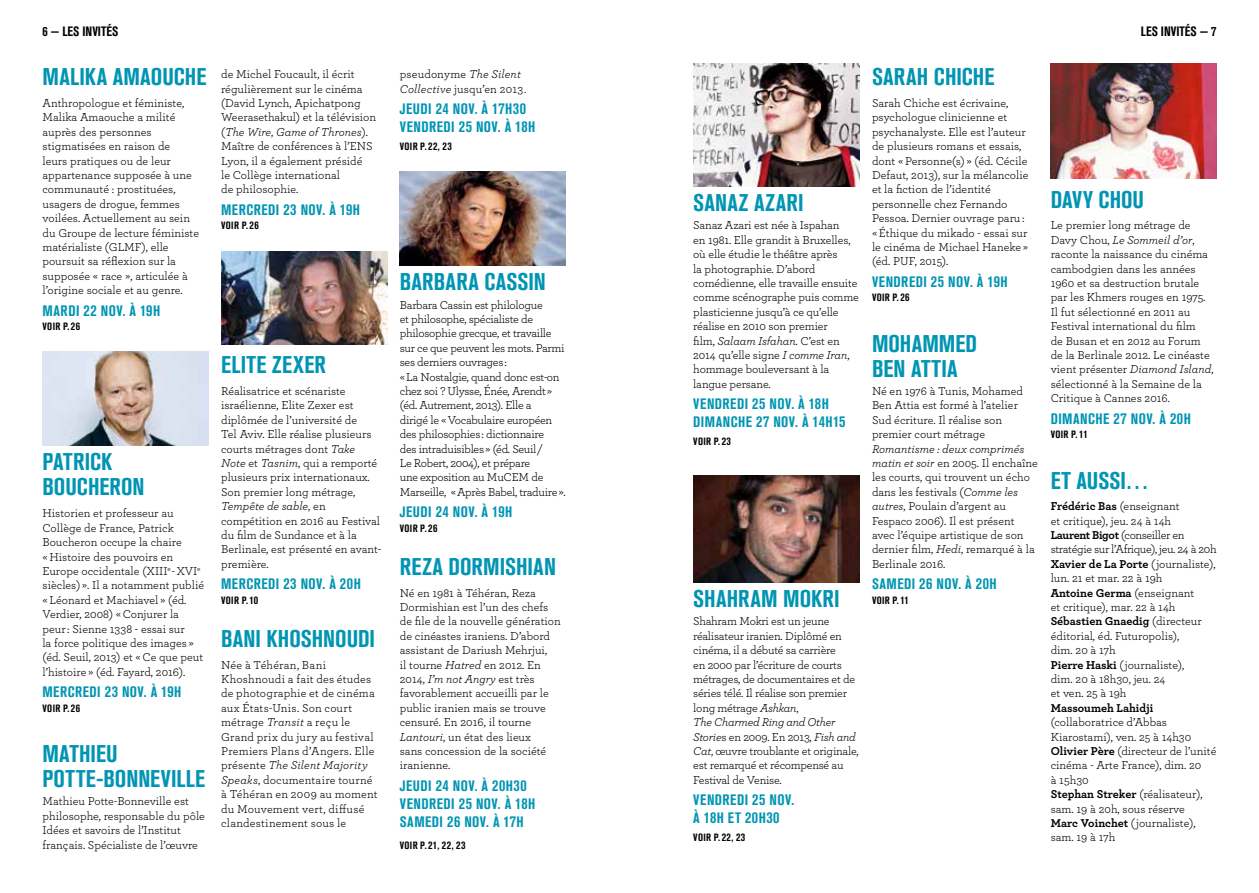
<style>
.page{position:relative;width:1259px;height:893px;background:#fff}
.page>*{position:absolute;margin:0;border:0;box-sizing:border-box;transform-origin:0 0}
.t1{font:700 condensed 24px/24.8px "Akzidenz Grotesk BQ";letter-spacing:.005em;color:#0095b3}
.t2{font:700 condensed 15px/18px "Akzidenz Grotesk MG";letter-spacing:.035em;color:#0095b3}
.t3{font:700 condensed 13.5px "Akzidenz Grotesk BQ";color:#000}
.t4{font:12px/14.4px "Archer";color:#000}
.t5{font:12px/14.4px "Archer";letter-spacing:-.025em;color:#000}
.t6{font:12px/14.4px "Archer";letter-spacing:-.02em;color:#000}
.t7{font:700 12px "Archer";color:#000}
.t8{font:700 condensed 10.5px "Akzidenz Grotesk MG";letter-spacing:.035em;color:#000}
.s1{font-style:italic}
.s2{font-weight:700}
</style>
<div class="page">
<img style="left:43px;top:352px;width:165px;height:93px">
<img style="left:221px;top:251px;width:166px;height:94px">
<img style="left:400px;top:172px;width:166px;height:93px">
<img style="left:693px;top:64px;width:166px;height:122px">
<img style="left:693px;top:476px;width:166px;height:106px">
<img style="left:1050px;top:64px;width:166px;height:115px">
<p class="t3" style="left:43px;top:24px;width:77px">6 — LES INVITÉS</p>
<p class="t3" style="left:1141px;top:24px;width:77px">LES INVITÉS — 7</p>
<h1 class="t1" style="left:43px;top:65px;width:165px">MALIKA AMAOUCHE</h1>
<p class="t4" style="left:43px;top:95px;width:158px">Anthropologue et féministe,<br>Malika Amaouche a milité auprès des personnes stigmatisées en raison de<br>leurs pratiques ou de leur appartenance supposée à une communauté : prostituées, usagers de drogue, femmes voilées. Actuellement au sein du Groupe de lecture féministe matérialiste (GLMF), elle poursuit sa réflexion sur la supposée « race », articulée à l’origine sociale et au genre.</p>
<p class="t2" style="left:43px;top:302px;width:119px">MARDI 22 NOV. À 19H</p>
<p class="t8" style="left:43px;top:321px;width:39px">VOIR P.26</p>
<h1 class="t1" style="left:872px;top:65px;width:124px">SARAH CHICHE</h1>
<p class="t4" style="left:872px;top:95px;width:158px">Sarah Chiche est écrivaine, psychologue clinicienne et psychanalyste. Elle est l’auteur de plusieurs romans et essais, dont « Personne(s) » (éd. Cécile<br>Defaut, 2013), sur la mélancolie et la fiction de l’identité personnelle chez Fernando<br>Pessoa. Dernier ouvrage paru : « Éthique du mikado - essai sur le cinéma de Michael Haneke » (éd. PUF, 2015).</p>
<p class="t2" style="left:872px;top:273px;width:137px">VENDREDI 25 NOV. À 19H</p>
<p class="t8" style="left:872px;top:292px;width:39px">VOIR P.26</p>
<h1 class="t1" style="left:872px;top:331px;width:107px">MOHAMMED<br>BEN ATTIA</h1>
<p class="t4" style="left:872px;top:383px;width:152px">Né en 1976 à Tunis, Mohamed<br>Ben Attia est formé à l’atelier<br>Sud écriture. Il réalise son premier court métrage</p>
<p class="t4" style="left:872px;top:441px;width:167px"><span class="s1">Romantisme : deux comprimés matin et soir</span> en 2005. Il enchaîne les courts, qui trouvent un écho dans les festivals (<span class="s1">Comme les autres</span>, Poulain d’argent au<br>Fespaco 2006). Il est présent avec l’équipe artistique de son dernier film, <span class="s1">Hedi</span>, remarqué à la<br>Berlinale 2016.</p>
<p class="t2" style="left:872px;top:575px;width:126px">SAMEDI 26 NOV. À 20H</p>
<p class="t8" style="left:872px;top:594px;width:39px">VOIR P. 11</p>
<p class="t4" style="left:221px;top:66px;width:156px">de Michel Foucault, il écrit régulièrement sur le cinéma (David Lynch, Apichatpong<br>Weerasethakul) et la télévision (<span class="s1">The Wire</span>, <span class="s1">Game of Thrones</span>).<br>Maître de conférences à l’ENS<br>Lyon, il a également présidé<br>le Collège international<br>de philosophie.</p>
<p class="t2" style="left:221px;top:201px;width:140px">MERCREDI 23 NOV. À 19H</p>
<p class="t8" style="left:221px;top:220px;width:39px">VOIR P.26</p>
<p class="t4" style="left:400px;top:66px;width:128px">pseudonyme <span class="s1">The Silent<br>Collective</span> jusqu’en 2013.</p>
<p class="t2" style="left:400px;top:100px;width:137px">JEUDI 24 NOV. À 17H30<br>VENDREDI 25 NOV. À 18H</p>
<p class="t8" style="left:400px;top:141px;width:54px">VOIR P.22, 23</p>
<h1 class="t1" style="left:1050px;top:187px;width:95px">DAVY CHOU</h1>
<p class="t4" style="left:1050px;top:218px;width:164px">Le premier long métrage de<br>Davy Chou, <span class="s1">Le Sommeil d’or</span>, raconte la naissance du cinéma cambodgien dans les années<br>1960 et sa destruction brutale par les Khmers rouges en 1975.<br>Il fut sélectionné en 2011 au<br>Festival international du film<br>de Busan et en 2012 au Forum de la Berlinale 2012. Le cinéaste vient présenter <span class="s1">Diamond Island</span>, sélectionné à la Semaine de la<br>Critique à Cannes 2016.</p>
<p class="t2" style="left:1050px;top:410px;width:142px">DIMANCHE 27 NOV. À 20H</p>
<p class="t8" style="left:1050px;top:429px;width:39px">VOIR P. 11</p>
<h1 class="t1" style="left:1050px;top:468px;width:100px">ET AUSSI…</h1>
<p class="t4" style="left:1050px;top:498px;width:167px"><span class="s2">Frédéric Bas</span> (enseignant<br>et critique), jeu. 24 à 14h<br><span class="s2">Laurent Bigot</span> (conseiller en stratégie sur l’Afrique), jeu. 24 à 20h<br><span class="s2">Xavier de La Porte</span> (journaliste), lun. 21 et mar. 22 à 19h<br><span class="s2">Antoine Germa</span> (enseignant<br>et critique), mar. 22 à 14h<br><span class="s2">Sébastien Gnaedig</span> (directeur éditorial, éd. Futuropolis),<br>dim. 20 à 17h<br><span class="s2">Pierre Haski</span> (journaliste),<br>dim. 20 à 18h30, jeu. 24<br>et ven. 25 à 19h</p>
<p class="t7" style="left:1050px;top:698px;width:104px">Massoumeh Lahidji</p>
<p class="t4" style="left:1050px;top:714px;width:167px">(collaboratrice d’Abbas<br>Kiarostami), ven. 25 à 14h30<br><span class="s2">Olivier Père</span> (directeur de l’unité cinéma - Arte France), dim. 20<br>à 15h30<br><span class="s2">Stephan Streker</span> (réalisateur), sam. 19 à 20h, sous réserve<br><span class="s2">Marc Voinchet</span> (journaliste), sam. 19 à 17h</p>
<h1 class="t1" style="left:693px;top:190px;width:112px">SANAZ AZARI</h1>
<p class="t4" style="left:693px;top:218px;width:167px">Sanaz Azari est née à Ispahan<br>en 1981. Elle grandit à Bruxelles, où elle étudie le théâtre après<br>la photographie. D’abord comédienne, elle travaille ensuite comme scénographe puis comme plasticienne jusqu’à ce qu’elle réalise en 2010 son premier<br>film, <span class="s1">Salaam Isfahan</span>. C’est en<br>2014 qu’elle signe <span class="s1">I comme Iran</span>, hommage bouleversant à la langue persane.</p>
<p class="t2" style="left:693px;top:395px;width:154px">VENDREDI 25 NOV. À 18H<br>DIMANCHE 27 NOV. À 14H15</p>
<p class="t8" style="left:693px;top:436px;width:39px">VOIR P.23</p>
<h1 class="t1" style="left:400px;top:269px;width:148px">BARBARA CASSIN</h1>
<p class="t5" style="left:400px;top:297px;width:167px">Barbara Cassin est philologue<br>et philosophe, spécialiste de philosophie grecque, et travaille sur ce que peuvent les mots. Parmi ses derniers ouvrages :<br>« La Nostalgie, quand donc est-on chez soi ? Ulysse, Énée, Arendt » (éd. Autrement, 2013). Elle a<br>dirigé le « Vocabulaire européen des philosophies : dictionnaire<br>des intraduisibles » (éd. Seuil /<br>Le Robert, 2004), et prépare<br>une exposition au MuCEM de<br>Marseille, « Après Babel, traduire ».</p>
<p class="t2" style="left:400px;top:503px;width:114px">JEUDI 24 NOV. À 19H</p>
<p class="t8" style="left:400px;top:522px;width:39px">VOIR P.26</p>
<h1 class="t1" style="left:400px;top:554px;width:158px">REZA DORMISHIAN</h1>
<p class="t4" style="left:400px;top:585px;width:163px">Né en 1981 à Téhéran, Reza<br>Dormishian est l’un des chefs de file de la nouvelle génération de cinéastes iraniens. D’abord assistant de Dariush Mehrjui,<br>il tourne <span class="s1">Hatred</span> en 2012. En<br>2014, <span class="s1">I’m not Angry</span> est très favorablement accueilli par le public iranien mais se trouve censuré. En 2016, il tourne<br><span class="s1">Lantouri</span>, un état des lieux<br>sans concession de la société iranienne.</p>
<p class="t2" style="left:400px;top:777px;width:137px">JEUDI 24 NOV. À 20H30<br>VENDREDI 25 NOV. À 18H<br>SAMEDI 26 NOV. À 17H</p>
<p class="t8" style="left:400px;top:839px;width:67px">VOIR P. 21, 22, 23</p>
<h1 class="t1" style="left:221px;top:353px;width:106px">ELITE ZEXER</h1>
<p class="t4" style="left:221px;top:383px;width:162px">Réalisatrice et scénariste israélienne, Elite Zexer est diplômée de l’université de<br>Tel Aviv. Elle réalise plusieurs courts métrages dont <span class="s1">Take<br>Note</span> et <span class="s1">Tasnim</span>, qui a remporté plusieurs prix internationaux.<br>Son premier long métrage,<br><span class="s1">Tempête de sable</span>, en compétition en 2016 au Festival du film de Sundance et à la<br>Berlinale, est présenté en avant&shy;première.</p>
<p class="t2" style="left:221px;top:575px;width:141px">MERCREDI 23 NOV. À 20H</p>
<p class="t8" style="left:221px;top:594px;width:39px">VOIR P. 10</p>
<h1 class="t1" style="left:221px;top:626px;width:155px">BANI KHOSHNOUDI</h1>
<p class="t4" style="left:221px;top:657px;width:158px">Née à Téhéran, Bani<br>Khoshnoudi a fait des études de photographie et de cinéma aux États-Unis. Son court métrage <span class="s1">Transit</span> a reçu le<br>Grand prix du jury au festival<br>Premiers Plans d’Angers. Elle présente <span class="s1">The Silent Majority<br>Speaks</span>, documentaire tourné à Téhéran en 2009 au moment du Mouvement vert, diffusé clandestinement sous le</p>
<h1 class="t1" style="left:43px;top:449px;width:104px">PATRICK<br>BOUCHERON</h1>
<p class="t4" style="left:43px;top:506px;width:163px">Historien et professeur au<br>Collège de France, Patrick<br>Boucheron occupe la chaire<br>« Histoire des pouvoirs en<br>Europe occidentale (XIII<sup>e</sup> - XVI<sup>e </sup>siècles) ». Il a notamment publié « Léonard et Machiavel » (éd.<br>Verdier, 2008) « Conjurer la peur : Sienne 1338 - essai sur<br>la force politique des images » (éd. Seuil, 2013) et « Ce que peut l’histoire » (éd. Fayard, 2016).</p>
<p class="t2" style="left:43px;top:683px;width:140px">MERCREDI 23 NOV. À 19H</p>
<p class="t8" style="left:43px;top:702px;width:39px">VOIR P.26</p>
<h1 class="t1" style="left:43px;top:741px;width:164px">MATHIEU<br>POTTE-BONNEVILLE</h1>
<p class="t4" style="left:43px;top:794px;width:164px">Mathieu Potte-Bonneville est philosophe, responsable du pôle<br>Idées et savoirs de l’Institut français. Spécialiste de l’œuvre</p>
<h1 class="t1" style="left:693px;top:586px;width:148px">SHAHRAM MOKRI</h1>
<p class="t6" style="left:693px;top:614px;width:167px">Shahram Mokri est un jeune réalisateur iranien. Diplômé en cinéma, il a débuté sa carrière<br>en 2000 par l’écriture de courts métrages, de documentaires et de séries télé. Il réalise son premier long métrage <span class="s1">Ashkan</span>,<br><span class="s1">The Charmed Ring and Other<br>Storie</span>s en 2009. En 2013, <span class="s1">Fish and<br>Cat</span>, œuvre troublante et originale, est remarqué et récompensé au<br>Festival de Venise.</p>
<p class="t2" style="left:693px;top:791px;width:102px">VENDREDI 25 NOV.<br>À 18H ET 20H30</p>
<p class="t8" style="left:693px;top:832px;width:54px">VOIR P.22, 23</p>
</div>
